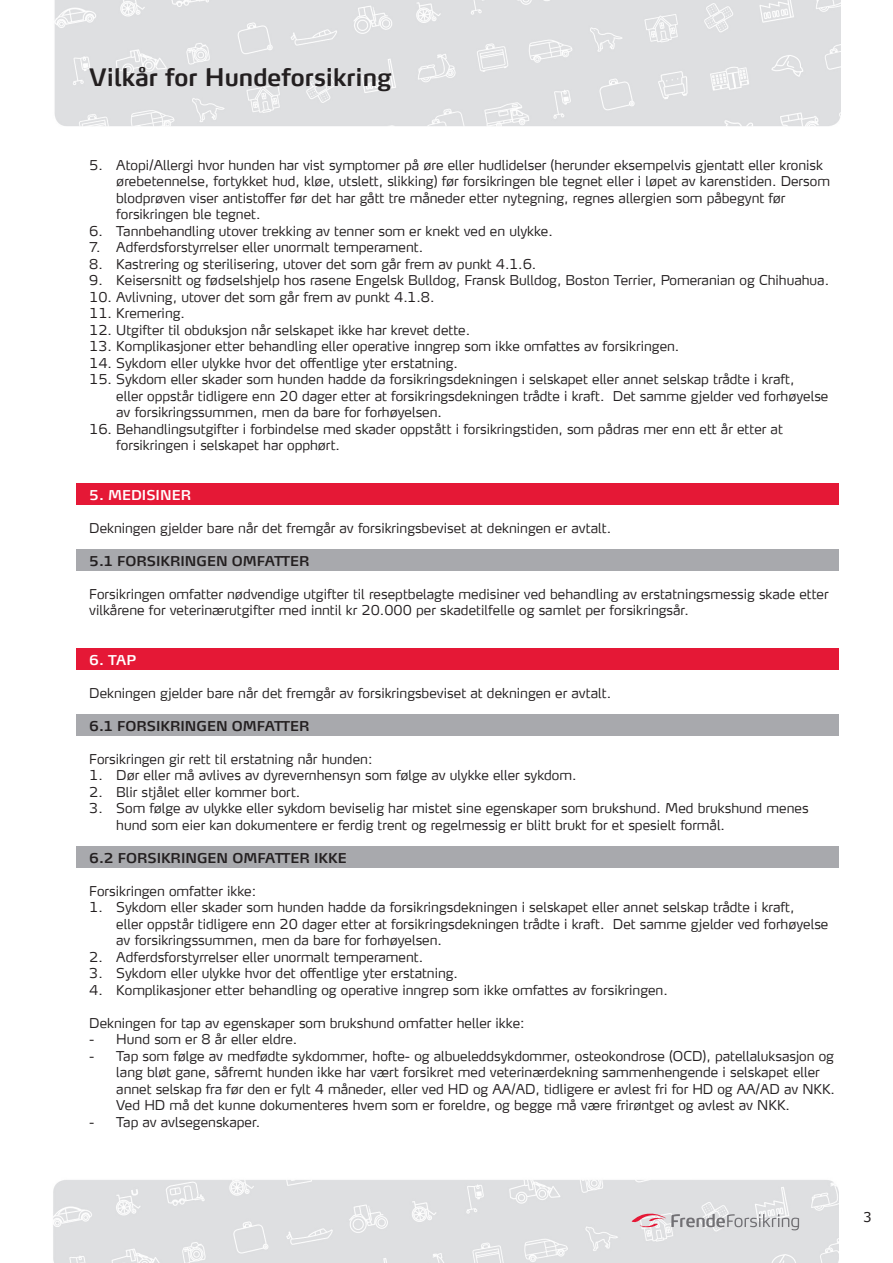
<style>
.page{position:relative;width:893px;height:1263px;background:#fff}
.page>*{position:absolute;margin:0;border:0;box-sizing:border-box;transform-origin:0 0}
.t1{font:600 24px "Max TF";color:#231f20}
.t2{font:300 13.5px/16.5px "Max TF";color:#231f20}
.t3{font:600 13.5px "Max TF";color:#231f20}
.t4{font:600 13.5px "Max TF";color:#fff}
.t5{font:13.5px "Verdana";color:#231f20}
</style>
<div class="page">
<img style="left:53px;top:1180px;width:785px;height:83px">
<svg style="left:632px;top:1213px;width:167px;height:17px;background:#ccc5c8"></svg>
<img style="left:54px;top:0;width:786px;height:126px">
<div style="left:77px;top:714px;width:762px;height:21px;background:#a8a9ad"></div>
<div style="left:77px;top:549px;width:762px;height:21px;background:#a8a9ad"></div>
<div style="left:77px;top:846px;width:762px;height:21px;background:#a8a9ad"></div>
<div style="left:77px;top:483px;width:762px;height:21px;background:#e51836"></div>
<div style="left:77px;top:648px;width:762px;height:21px;background:#e51836"></div>
<h1 class="t1" style="left:89px;top:62px;width:304px">Vilkår for Hundeforsikring</h1>
<p class="t2" style="left:116px;top:156px;width:715px;text-indent:-27px">5. Atopi/Allergi hvor hunden har vist symptomer på øre eller hudlidelser (herunder eksempelvis gjentatt eller kronisk ørebetennelse, fortykket hud, kløe, utslett, slikking) før forsikringen ble tegnet eller i løpet av karenstiden. Dersom blodprøven viser antistoffer før det har gått tre måneder etter nytegning, regnes allergien som påbegynt før forsikringen ble tegnet.</p>
<p class="t2" style="left:89px;top:222px;width:465px">6. Tannbehandling utover trekking av tenner som er knekt ved en ulykke.</p>
<p class="t2" style="left:89px;top:239px;width:335px">7. Adferdsforstyrrelser eller unormalt temperament.</p>
<p class="t2" style="left:89px;top:255px;width:448px">8. Kastrering og sterilisering, utover det som går frem av punkt 4.1.6.</p>
<p class="t2" style="left:89px;top:272px;width:741px">9. Keisersnitt og fødselshjelp hos rasene Engelsk Bulldog, Fransk Bulldog, Boston Terrier, Pomeranian og Chihuahua.</p>
<p class="t2" style="left:89px;top:288px;width:347px">10. Avlivning, utover det som går frem av punkt 4.1.8.</p>
<p class="t2" style="left:89px;top:305px;width:97px">11. Kremering.</p>
<p class="t2" style="left:89px;top:321px;width:382px">12. Utgifter til obduksjon når selskapet ikke har krevet dette.</p>
<p class="t2" style="left:89px;top:338px;width:592px">13. Komplikasjoner etter behandling eller operative inngrep som ikke omfattes av forsikringen.</p>
<p class="t2" style="left:89px;top:354px;width:370px">14. Sykdom eller ulykke hvor det offentlige yter erstatning.</p>
<p class="t2" style="left:116px;top:371px;width:714px;text-indent:-27px">15. Sykdom eller skader som hunden hadde da forsikringsdekningen i selskapet eller annet selskap trådte i kraft,<br>eller oppstår tidligere enn 20 dager etter at forsikringsdekningen trådte i kraft. Det samme gjelder ved forhøyelse av forsikringssummen, men da bare for forhøyelsen.</p>
<p class="t2" style="left:116px;top:420px;width:668px;text-indent:-27px">16. Behandlingsutgifter i forbindelse med skader oppstått i forsikringstiden, som pådras mer enn ett år etter at forsikringen i selskapet har opphørt.</p>
<p class="t4" style="left:89px;top:486px;width:103px">5. MEDISINER</p>
<p class="t2" style="left:89px;top:519px;width:523px">Dekningen gjelder bare når det fremgår av forsikringsbeviset at dekningen er avtalt.</p>
<p class="t3" style="left:89px;top:552px;width:222px">5.1 FORSIKRINGEN OMFATTER</p>
<p class="t2" style="left:89px;top:585px;width:741px">Forsikringen omfatter nødvendige utgifter til reseptbelagte medisiner ved behandling av erstatningsmessig skade etter vilkårene for veterinærutgifter med inntil kr 20.000 per skadetilfelle og samlet per forsikringsår.</p>
<p class="t4" style="left:89px;top:651px;width:48px">6. TAP</p>
<p class="t2" style="left:89px;top:684px;width:523px">Dekningen gjelder bare når det fremgår av forsikringsbeviset at dekningen er avtalt.</p>
<p class="t3" style="left:89px;top:717px;width:222px">6.1 FORSIKRINGEN OMFATTER</p>
<p class="t2" style="left:89px;top:750px;width:285px">Forsikringen gir rett til erstatning når hunden:</p>
<p class="t2" style="left:89px;top:767px;width:489px">1. Dør eller må avlives av dyrevernhensyn som følge av ulykke eller sykdom.</p>
<p class="t2" style="left:89px;top:783px;width:213px">2. Blir stjålet eller kommer bort.</p>
<p class="t2" style="left:116px;top:799px;width:694px;text-indent:-27px">3. Som følge av ulykke eller sykdom beviselig har mistet sine egenskaper som brukshund. Med brukshund menes hund som eier kan dokumentere er ferdig trent og regelmessig er blitt brukt for et spesielt formål.</p>
<p class="t3" style="left:89px;top:849px;width:259px">6.2 FORSIKRINGEN OMFATTER IKKE</p>
<p class="t2" style="left:89px;top:882px;width:168px">Forsikringen omfatter ikke:</p>
<p class="t2" style="left:116px;top:898px;width:714px;text-indent:-27px">1. Sykdom eller skader som hunden hadde da forsikringsdekningen i selskapet eller annet selskap trådte i kraft,<br>eller oppstår tidligere enn 20 dager etter at forsikringsdekningen trådte i kraft. Det samme gjelder ved forhøyelse av forsikringssummen, men da bare for forhøyelsen.</p>
<p class="t2" style="left:89px;top:948px;width:335px">2. Adferdsforstyrrelser eller unormalt temperament.</p>
<p class="t2" style="left:89px;top:964px;width:370px">3. Sykdom eller ulykke hvor det offentlige yter erstatning.</p>
<p class="t2" style="left:89px;top:981px;width:580px">4. Komplikasjoner etter behandling og operative inngrep som ikke omfattes av forsikringen.</p>
<p class="t2" style="left:89px;top:1014px;width:437px">Dekningen for tap av egenskaper som brukshund omfatter heller ikke:</p>
<p class="t2" style="left:89px;top:1030px;width:209px">- Hund som er 8 år eller eldre.</p>
<p class="t2" style="left:116px;top:1047px;width:720px;text-indent:-27px">- Tap som følge av medfødte sykdommer, hofte- og albueleddsykdommer, osteokondrose (OCD), patellaluksasjon og lang bløt gane, såfremt hunden ikke har vært forsikret med veterinærdekning sammenhengende i selskapet eller annet selskap fra før den er fylt 4 måneder, eller ved HD og AA/AD, tidligere er avlest fri for HD og AA/AD av NKK.<br>Ved HD må det kunne dokumenteres hvem som er foreldre, og begge må være frirøntget og avlest av NKK.</p>
<p class="t2" style="left:89px;top:1113px;width:173px">- Tap av avlsegenskaper.</p>
<p class="t5" style="left:863px;top:1209px;width:10px">3</p>
</div>
